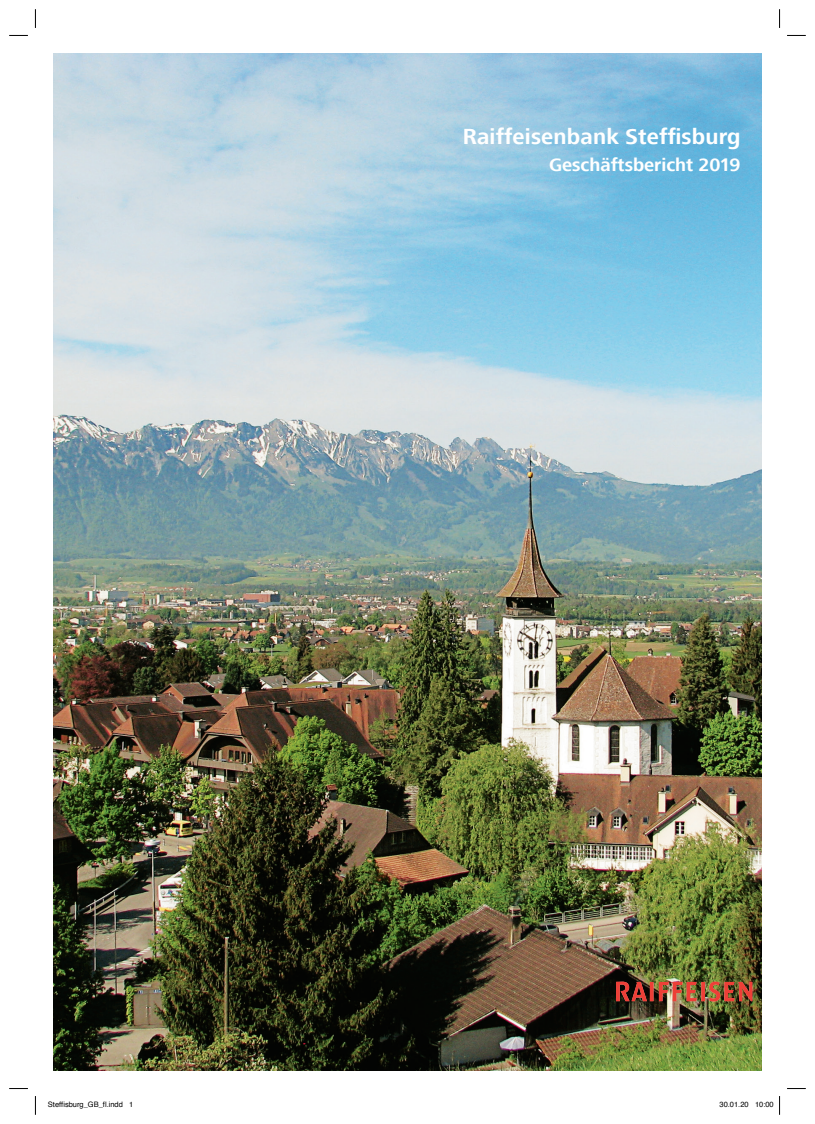
<style>
.page{position:relative;width:815px;height:1124px;background:#fff}
.page>*{position:absolute;margin:0;border:0;box-sizing:border-box;transform-origin:0 0}
.t1{font:700 22.5px "Frutiger Next LT";letter-spacing:.01em;color:#fff}
.t2{font:700 18.75px "Frutiger Next LT";color:#fff}
.t3{font:7.5px "Helvetica";color:#000}
</style>
<div class="page">
<img style="left:53px;top:53px;width:709px;height:1017px">
<img style="left:616px;top:981px;width:136px;height:20px">
<svg style="left:9px;top:35px;width:19px;height:1px"></svg>
<svg style="left:787px;top:35px;width:19px;height:1px"></svg>
<svg style="left:9px;top:1088px;width:19px;height:1px"></svg>
<svg style="left:787px;top:1088px;width:19px;height:1px"></svg>
<svg style="left:35px;top:9px;width:1px;height:19px"></svg>
<svg style="left:35px;top:1096px;width:1px;height:18px"></svg>
<svg style="left:779px;top:9px;width:1px;height:19px"></svg>
<svg style="left:779px;top:1096px;width:1px;height:18px"></svg>
<h1 class="t1" style="left:463px;top:123px;width:279px">Raiffeisenbank Steffisburg</h1>
<h2 class="t2" style="left:549px;top:154px;width:193px">Geschäftsbericht 2019</h2>
<p class="t3" style="left:48px;top:1098px;width:87px">Steffisburg_GB_fl.indd 1</p>
<p class="t3" style="left:720px;top:1098px;width:56px">30.01.20 10:00</p>
</div>
